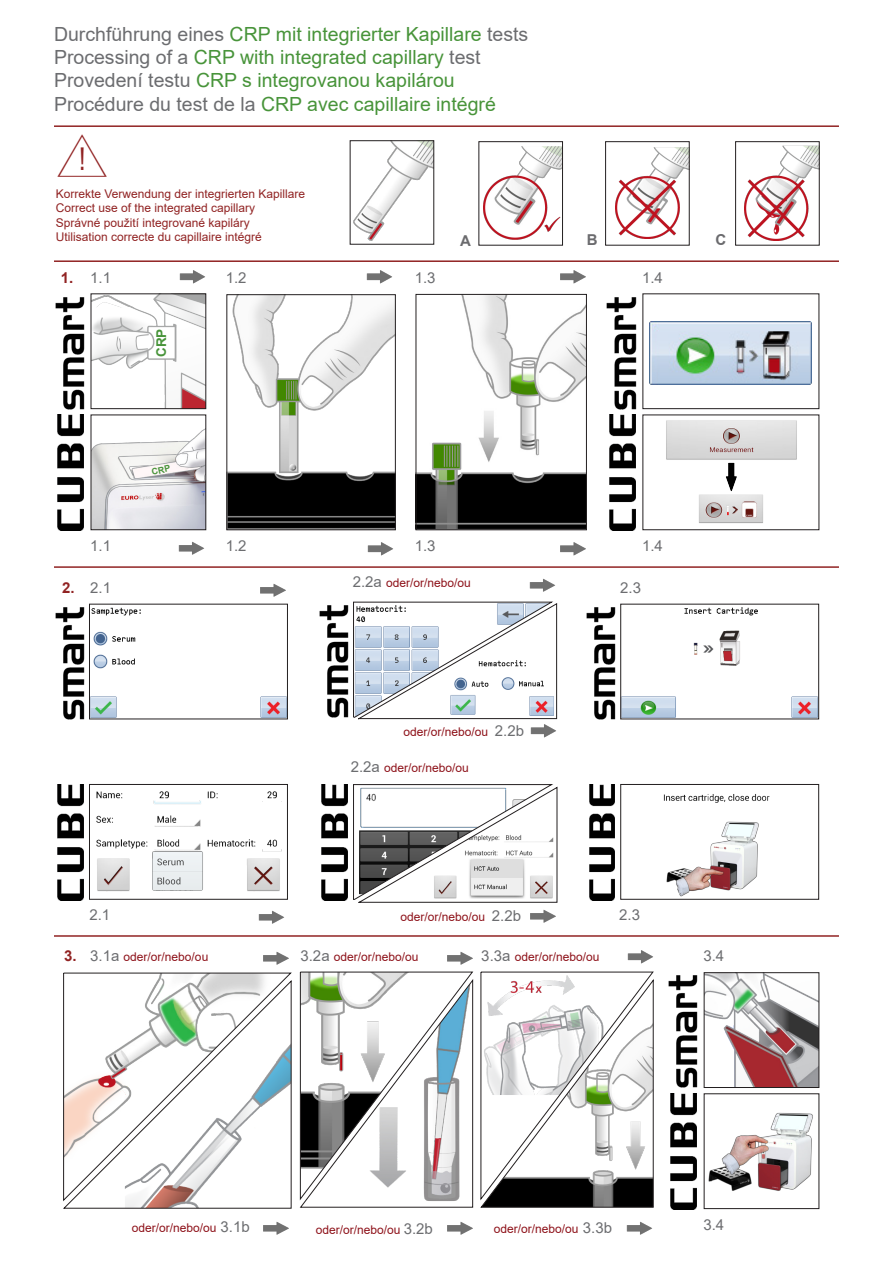
<style>
.page{position:relative;width:893px;height:1263px;background:#fff}
.page>*{position:absolute;margin:0;border:0;box-sizing:border-box;transform-origin:0 0}
.Text_Header{font:48px "mdd en 980";color:#912323}
.Text_Header-2{font:19.5px "Arial";color:#48943a}
.Text_Header-3{font:15px "Arial";color:#6c6d70}
.Text_Header-4{font:700 15px "Arial";color:#912323}
.Text_Header-5{font:700 15px "Arial";color:#6b6b6e}
.Text_Header-6{font:700 13.5px "Arial";color:#48943a}
.Text_Header-7{font:12px "Arial";color:#8e121a}
.Text_Header-8{font:12px "Arial";color:#912323}
.s1{color:#6c6d70}
.s2{font-size:15px;color:#6c6d70}
</style>
<div class="page">
<hr style="left:54px;top:125px;width:785px;height:2px;background:#912323">
<hr style="left:54px;top:260px;width:785px;height:2px;background:#912323">
<hr style="left:54px;top:566px;width:785px;height:2px;background:#912323">
<hr style="left:54px;top:935px;width:785px;height:2px;background:#912323">
<img style="left:93px;top:295px;width:111px;height:112px">
<div style="left:91px;top:293px;width:115px;height:116px;border:1px solid #231f20"></div>
<img style="left:93px;top:429px;width:111px;height:99px">
<div style="left:91px;top:415px;width:115px;height:115px;border:1px solid #231f20"></div>
<img style="left:58px;top:414px;width:25px;height:116px">
<img style="left:55px;top:297px;width:29px;height:112px">
<img style="left:649px;top:322px;width:162px;height:62px">
<div style="left:642px;top:293px;width:177px;height:116px;border:1px solid #231f20"></div>
<img style="left:666px;top:420px;width:131px;height:103px">
<div style="left:642px;top:415px;width:177px;height:115px;border:1px solid #231f20"></div>
<img style="left:610px;top:414px;width:25px;height:116px">
<img style="left:606px;top:297px;width:30px;height:112px">
<img style="left:91px;top:607px;width:195px;height:110px">
<div style="left:89px;top:604px;width:199px;height:115px;border:1px solid #231f20"></div>
<img style="left:58px;top:784px;width:25px;height:116px">
<img style="left:55px;top:607px;width:29px;height:112px">
<img style="left:96px;top:791px;width:186px;height:101px">
<div style="left:89px;top:784px;width:199px;height:116px;border:1px solid #231f20"></div>
<img style="left:622px;top:607px;width:195px;height:110px">
<div style="left:620px;top:604px;width:199px;height:115px;border:1px solid #231f20"></div>
<img style="left:589px;top:784px;width:26px;height:116px">
<img style="left:586px;top:607px;width:30px;height:112px">
<img style="left:663px;top:794px;width:107px;height:103px">
<div style="left:620px;top:784px;width:199px;height:116px;border:1px solid #231f20"></div>
<img style="left:258px;top:910px;width:26px;height:14px">
<img style="left:260px;top:583px;width:26px;height:14px">
<img style="left:560px;top:542px;width:26px;height:14px">
<img style="left:560px;top:270px;width:26px;height:14px">
<img style="left:367px;top:542px;width:26px;height:14px">
<img style="left:366px;top:270px;width:26px;height:14px">
<img style="left:178px;top:541px;width:26px;height:14px">
<img style="left:179px;top:270px;width:26px;height:14px">
<svg style="left:63px;top:972px;width:229px;height:7px"></svg>
<svg style="left:63px;top:979px;width:229px;height:230px"></svg>
<img style="left:706px;top:974px;width:111px;height:112px">
<div style="left:704px;top:972px;width:115px;height:116px;border:1px solid #231f20"></div>
<img style="left:708px;top:1112px;width:105px;height:79px">
<img style="left:671px;top:1093px;width:25px;height:116px">
<img style="left:668px;top:975px;width:30px;height:113px">
<img style="left:263px;top:951px;width:26px;height:14px">
<img style="left:447px;top:951px;width:26px;height:14px">
<img style="left:627px;top:950px;width:26px;height:14px">
<img style="left:263px;top:1221px;width:26px;height:14px">
<img style="left:447px;top:1221px;width:26px;height:14px">
<img style="left:626px;top:1221px;width:26px;height:14px">
<svg style="left:300px;top:971px;width:174px;height:237px"></svg>
<svg style="left:480px;top:971px;width:174px;height:237px"></svg>
<img style="left:353px;top:142px;width:79px;height:99px">
<div style="left:350px;top:140px;width:84px;height:105px;border:1px solid #231f20"></div>
<img style="left:483px;top:146px;width:78px;height:94px">
<div style="left:478px;top:141px;width:85px;height:105px;border:1px solid #231f20"></div>
<img style="left:616px;top:147px;width:72px;height:92px">
<div style="left:605px;top:141px;width:85px;height:105px;border:1px solid #231f20"></div>
<img style="left:744px;top:145px;width:74px;height:95px">
<div style="left:735px;top:141px;width:85px;height:105px;border:1px solid #231f20"></div>
<img style="left:322px;top:784px;width:25px;height:116px">
<img style="left:319px;top:605px;width:29px;height:112px">
<img style="left:530px;top:909px;width:26px;height:14px">
<img style="left:529px;top:578px;width:26px;height:14px">
<svg style="left:353px;top:601px;width:204px;height:119px"></svg>
<svg style="left:353px;top:784px;width:205px;height:119px"></svg>
<img style="left:524px;top:717px;width:34px;height:21px">
<img style="left:228px;top:296px;width:166px;height:232px">
<div style="left:226px;top:294px;width:170px;height:236px;border:1px solid #231f20"></div>
<img style="left:418px;top:296px;width:167px;height:232px">
<div style="left:416px;top:294px;width:171px;height:236px;border:1px solid #231f20"></div>
<svg style="left:151px;top:465px;width:20px;height:10px"></svg>
<p class="Text_Header-2" style="left:54px;top:20px;width:476px"><span class="s1">Durchführung eines</span> CRP mit integrierter Kapillare <span class="s1">tests</span></p>
<p class="Text_Header-2" style="left:54px;top:44px;width:428px"><span class="s1">Processing of a</span> CRP with integrated capillary <span class="s1">test</span></p>
<p class="Text_Header-2" style="left:54px;top:67px;width:402px"><span class="s1">Provedení testu</span> CRP s integrovanou kapilárou</p>
<p class="Text_Header-2" style="left:54px;top:90px;width:443px"><span class="s1">Procédure du test de la</span> CRP avec capillaire intégré</p>
<p class="Text_Header" style="left:57px;top:133px;width:53px">Y</p>
<p class="Text_Header-8" style="left:56px;top:186px;width:251px">Korrekte Verwendung der integrierten Kapillare</p>
<p class="Text_Header-8" style="left:56px;top:200px;width:201px">Correct use of the integrated capillary</p>
<p class="Text_Header-8" style="left:56px;top:214px;width:196px">Správné použití integrované kapiláry</p>
<p class="Text_Header-8" style="left:56px;top:229px;width:208px">Utilisation correcte du capillaire intégré</p>
<p class="Text_Header-5" style="left:460px;top:230px;width:12px">A</p>
<p class="Text_Header-5" style="left:587px;top:229px;width:12px">B</p>
<p class="Text_Header-5" style="left:715px;top:229px;width:12px">C</p>
<p class="Text_Header-4" style="left:61px;top:267px;width:14px">1.</p>
<p class="Text_Header-3" style="left:90px;top:268px;width:22px">1.1</p>
<p class="Text_Header-6" style="left:152px;top:357px;width:30px;rotate:-90deg">CRP</p>
<p class="Text_Header-3" style="left:226px;top:268px;width:22px">1.2</p>
<p class="Text_Header-3" style="left:415px;top:268px;width:22px">1.3</p>
<p class="Text_Header-3" style="left:642px;top:268px;width:22px">1.4</p>
<p class="Text_Header-4" style="left:62px;top:577px;width:14px">2.</p>
<p class="Text_Header-3" style="left:90px;top:535px;width:22px">1.1</p>
<p class="Text_Header-3" style="left:226px;top:535px;width:22px">1.2</p>
<p class="Text_Header-3" style="left:415px;top:535px;width:22px">1.3</p>
<p class="Text_Header-3" style="left:642px;top:535px;width:22px">1.4</p>
<p class="Text_Header-7" style="left:353px;top:575px;width:120px"><span class="s2">2.2a</span> oder/or/nebo/ou</p>
<p class="Text_Header-3" style="left:90px;top:577px;width:22px">2.1</p>
<p class="Text_Header-3" style="left:620px;top:577px;width:22px">2.3</p>
<p class="Text_Header-7" style="left:404px;top:723px;width:122px">oder/or/nebo/ou <span class="s2">2.2b</span></p>
<p class="Text_Header-7" style="left:351px;top:760px;width:120px"><span class="s2">2.2a</span> oder/or/nebo/ou</p>
<p class="Text_Header-3" style="left:89px;top:904px;width:22px">2.1</p>
<p class="Text_Header-3" style="left:619px;top:904px;width:22px">2.3</p>
<p class="Text_Header-7" style="left:400px;top:908px;width:122px">oder/or/nebo/ou <span class="s2">2.2b</span></p>
<p class="Text_Header-4" style="left:64px;top:945px;width:14px">3.</p>
<p class="Text_Header-7" style="left:90px;top:948px;width:120px"><span class="s2">3.1a</span> oder/or/nebo/ou</p>
<p class="Text_Header-7" style="left:300px;top:948px;width:120px"><span class="s2">3.2a</span> oder/or/nebo/ou</p>
<p class="Text_Header-7" style="left:481px;top:948px;width:120px"><span class="s2">3.3a</span> oder/or/nebo/ou</p>
<p class="Text_Header-3" style="left:703px;top:945px;width:22px">3.4</p>
<p class="Text_Header-7" style="left:132px;top:1220px;width:120px">oder/or/nebo/ou <span class="s2">3.1b</span></p>
<p class="Text_Header-3" style="left:703px;top:1215px;width:22px">3.4</p>
<p class="Text_Header-7" style="left:494px;top:1220px;width:120px">oder/or/nebo/ou <span class="s2">3.3b</span></p>
<p class="Text_Header-7" style="left:316px;top:1221px;width:119px">oder/or/nebo/ou <span class="s2">3.2b</span></p>
</div>
